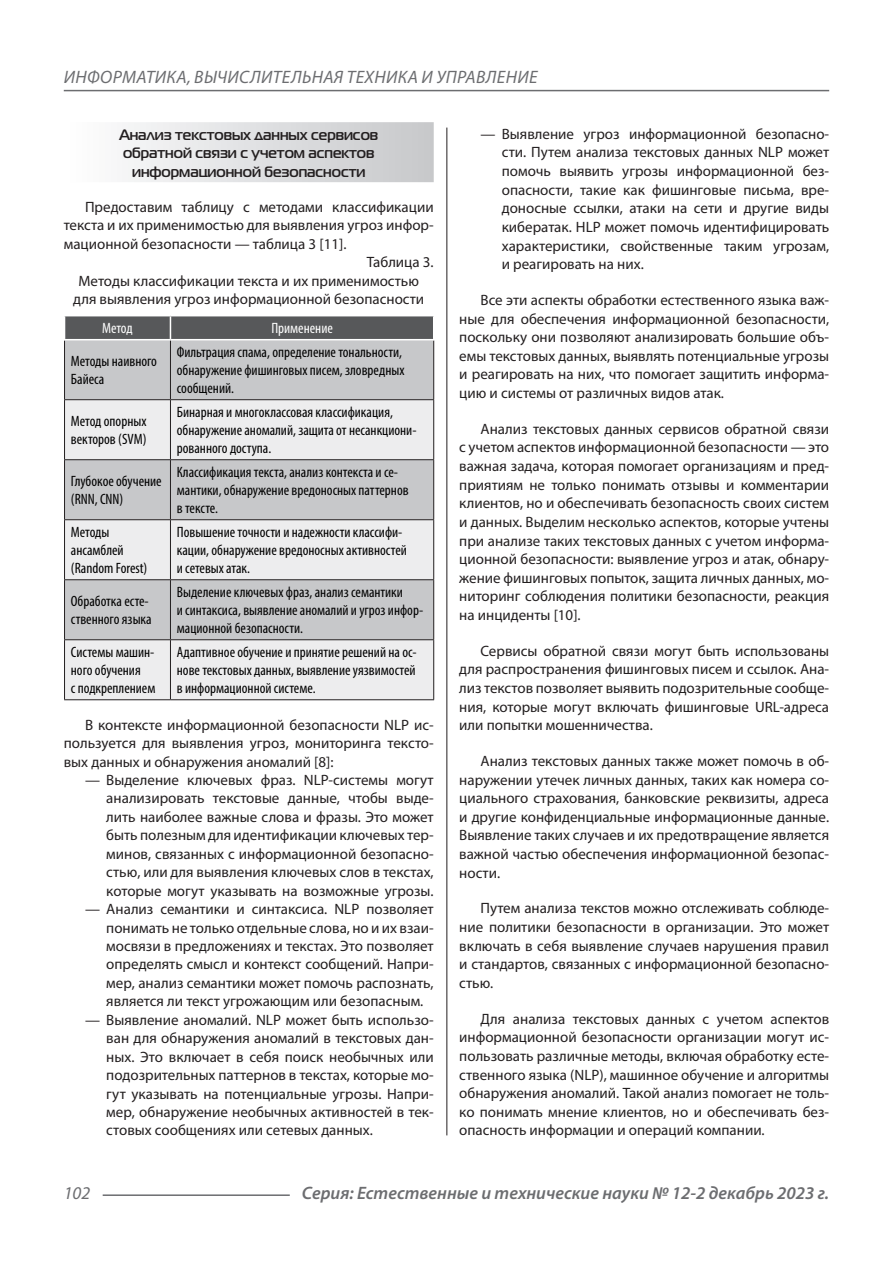
<style>
.page{position:relative;width:893px;height:1263px;background:#fff}
.page>*{position:absolute;margin:0;border:0;box-sizing:border-box;transform-origin:0 0}
.t1{font:italic 600 18px "Myriad Pro";color:#6c6d70}
.t2{font:italic 18px "Myriad Pro";letter-spacing:.02em;color:#6c6d70}
.Статья_текст{font:15px/18.6px "Myriad Pro";color:#231f20;text-align:justify}
.Таблица_Строка{font:condensed 15px/18px "Myriad Pro";color:#000}
.Статья_подзаголовок{font:700 15px/18.5px "Magistral C";color:#231f20;text-align:center}
.Таблица_Строка-2{font:condensed 15px "Myriad Pro";color:#fff}
</style>
<div class="page">
<hr style="left:446px;top:128px;width:1px;height:1007px;background:#231f20">
<hr style="left:103px;top:1194px;width:187px;height:2px;background:#6c6d70">
<hr style="left:64px;top:90px;width:765px;height:1px;background:#6c6d70">
<div style="left:64px;top:122px;width:370px;height:60px;background:linear-gradient(to right,#fefeff,#c6c8ca)"></div>
<div style="left:65px;top:340px;width:368px;height:59px;background:#c7c8ca"></div>
<svg style="left:65px;top:400px;width:368px;height:299px;background:#dcddde"></svg>
<hr style="left:64px;top:399px;width:106px;height:1px;background:#231f20">
<hr style="left:170px;top:399px;width:264px;height:1px;background:#231f20">
<hr style="left:64px;top:459px;width:106px;height:1px;background:#231f20">
<hr style="left:170px;top:459px;width:264px;height:1px;background:#231f20">
<hr style="left:64px;top:519px;width:106px;height:1px;background:#231f20">
<hr style="left:170px;top:519px;width:264px;height:1px;background:#231f20">
<hr style="left:64px;top:579px;width:106px;height:1px;background:#231f20">
<hr style="left:170px;top:579px;width:264px;height:1px;background:#231f20">
<hr style="left:64px;top:639px;width:106px;height:1px;background:#231f20">
<hr style="left:170px;top:639px;width:264px;height:1px;background:#231f20">
<hr style="left:64px;top:699px;width:106px;height:1px;background:#231f20">
<hr style="left:170px;top:699px;width:264px;height:1px;background:#231f20">
<hr style="left:64px;top:340px;width:1px;height:59px;background:#231f20">
<hr style="left:64px;top:400px;width:1px;height:59px;background:#231f20">
<hr style="left:64px;top:460px;width:1px;height:59px;background:#231f20">
<hr style="left:64px;top:520px;width:1px;height:59px;background:#231f20">
<hr style="left:64px;top:580px;width:1px;height:59px;background:#231f20">
<hr style="left:64px;top:640px;width:1px;height:59px;background:#231f20">
<hr style="left:170px;top:340px;width:1px;height:59px;background:#231f20">
<hr style="left:433px;top:340px;width:1px;height:59px;background:#231f20">
<hr style="left:170px;top:400px;width:1px;height:59px;background:#231f20">
<hr style="left:433px;top:400px;width:1px;height:59px;background:#231f20">
<hr style="left:170px;top:460px;width:1px;height:59px;background:#231f20">
<hr style="left:433px;top:460px;width:1px;height:59px;background:#231f20">
<hr style="left:170px;top:520px;width:1px;height:59px;background:#231f20">
<hr style="left:433px;top:520px;width:1px;height:59px;background:#231f20">
<hr style="left:170px;top:580px;width:1px;height:59px;background:#231f20">
<hr style="left:433px;top:580px;width:1px;height:59px;background:#231f20">
<hr style="left:170px;top:640px;width:1px;height:59px;background:#231f20">
<hr style="left:433px;top:640px;width:1px;height:59px;background:#231f20">
<div style="left:64px;top:316px;width:370px;height:23px;background:#57585a"></div>
<p class="t2" style="left:64px;top:66px;width:475px">ИНФОРМАТИКА, ВЫЧИСЛИТЕЛЬНАЯ ТЕХНИКА И УПРАВЛЕНИЕ</p>
<p class="Статья_подзаголовок" style="left:119px;top:125px;width:260px">Анализ текстовых данных сервисов обратной связи с учетом аспектов информационной безопасности</p>
<p class="Статья_текст" style="left:64px;top:197px;width:371px;text-indent:21px">Предоставим таблицу с методами классификации текста и их применимостью для выявления угроз инфор&shy;мационной безопасности — таблица 3 [11].</p>
<p class="Статья_текст" style="left:367px;top:253px;width:68px">Таблица 3.</p>
<p class="Статья_текст" style="left:73px;top:271px;width:352px;text-align:center">Методы классификации текста и их применимостью для выявления угроз информационной безопасности</p>
<p class="Таблица_Строка-2" style="left:102px;top:319px;width:32px">Метод</p>
<p class="Таблица_Строка-2" style="left:271px;top:319px;width:63px">Применение</p>
<p class="Таблица_Строка" style="left:71px;top:352px;width:88px">Методы наивного<br>Байеса</p>
<p class="Таблица_Строка" style="left:177px;top:343px;width:229px">Фильтрация спама, определение тональности, обнаружение фишинговых писем, зловредных сообщений.</p>
<p class="Таблица_Строка" style="left:71px;top:412px;width:77px">Метод опорных векторов (SVM)</p>
<p class="Таблица_Строка" style="left:177px;top:403px;width:241px">Бинарная и многоклассовая классификация, обнаружение аномалий, защита от несанкциони&shy;рованного доступа.</p>
<p class="Таблица_Строка" style="left:71px;top:472px;width:92px">Глубокое обучение (RNN, CNN)</p>
<p class="Таблица_Строка" style="left:177px;top:463px;width:233px">Классификация текста, анализ контекста и се&shy;мантики, обнаружение вредоносных паттернов в тексте.</p>
<p class="Таблица_Строка" style="left:71px;top:523px;width:78px">Методы ансамблей (Random Forest)</p>
<p class="Таблица_Строка" style="left:177px;top:523px;width:232px">Повышение точности и надежности классифи&shy;кации, обнаружение вредоносных активностей и сетевых атак.</p>
<p class="Таблица_Строка" style="left:71px;top:592px;width:82px">Обработка есте&shy;ственного языка</p>
<p class="Таблица_Строка" style="left:177px;top:583px;width:248px">Выделение ключевых фраз, анализ семантики<br>и синтаксиса, выявление аномалий и угроз инфор&shy;мационной безопасности.</p>
<p class="Таблица_Строка" style="left:71px;top:643px;width:86px">Системы машин&shy;ного обучения<br>с подкреплением</p>
<p class="Таблица_Строка" style="left:177px;top:643px;width:241px;text-align:justify">Адаптивное обучение и принятие решений на ос&shy;нове текстовых данных, выявление уязвимостей в информационной системе.</p>
<p class="Статья_текст" style="left:64px;top:715px;width:371px;text-indent:21px">В контексте информационной безопасности NLP ис&shy;пользуется для выявления угроз, мониторинга тексто&shy;вых данных и обнаружения аномалий [8]:</p>
<p class="Статья_текст" style="left:106px;top:770px;width:329px;text-indent:-21px">— Выделение ключевых фраз. NLP-системы могут анализировать текстовые данные, чтобы выде&shy;лить наиболее важные слова и фразы. Это может быть полезным для идентификации ключевых тер&shy;минов, связанных с информационной безопасно&shy;стью, или для выявления ключевых слов в текстах, которые могут указывать на возможные угрозы.</p>
<p class="Статья_текст" style="left:106px;top:899px;width:329px;text-indent:-21px">— Анализ семантики и синтаксиса. NLP позволяет понимать не только отдельные слова, но и их взаи&shy;мосвязи в предложениях и текстах. Это позволяет определять смысл и контекст сообщений. Напри&shy;мер, анализ семантики может помочь распознать, является ли текст угрожающим или безопасным.</p>
<p class="Статья_текст" style="left:106px;top:1010px;width:329px;text-indent:-21px">— Выявление аномалий. NLP может быть использо&shy;ван для обнаружения аномалий в текстовых дан&shy;ных. Это включает в себя поиск необычных или подозрительных паттернов в текстах, которые мо&shy;гут указывать на потенциальные угрозы. Напри&shy;мер, обнаружение необычных активностей в тек&shy;стовых сообщениях или сетевых данных.</p>
<p class="Статья_текст" style="left:502px;top:124px;width:329px;text-indent:-21px">— Выявление угроз информационной безопасно&shy;сти. Путем анализа текстовых данных NLP может помочь выявить угрозы информационной без&shy;опасности, такие как фишинговые письма, вре&shy;доносные ссылки, атаки на сети и другие виды кибератак. НLP может помочь идентифицировать характеристики, свойственные таким угрозам, и реагировать на них.</p>
<p class="Статья_текст" style="left:459px;top:290px;width:371px;text-indent:21px">Все эти аспекты обработки естественного языка важ&shy;ные для обеспечения информационной безопасности, поскольку они позволяют анализировать большие объ&shy;емы текстовых данных, выявлять потенциальные угрозы и реагировать на них, что помогает защитить информа&shy;цию и системы от различных видов атак.</p>
<p class="Статья_текст" style="left:459px;top:419px;width:371px;text-indent:21px">Анализ текстовых данных сервисов обратной связи с учетом аспектов информационной безопасности — это важная задача, которая помогает организациям и пред&shy;приятиям не только понимать отзывы и комментарии клиентов, но и обеспечивать безопасность своих систем и данных. Выделим несколько аспектов, которые учтены при анализе таких текстовых данных с учетом информа&shy;ционной безопасности: выявление угроз и атак, обнару&shy;жение фишинговых попыток, защита личных данных, мо&shy;ниторинг соблюдения политики безопасности, реакция на инциденты [10].</p>
<p class="Статья_текст" style="left:459px;top:641px;width:371px;text-indent:21px">Сервисы обратной связи могут быть использованы для распространения фишинговых писем и ссылок. Ана&shy;лиз текстов позволяет выявить подозрительные сообще&shy;ния, которые могут включать фишинговые URL-адреса или попытки мошенничества.</p>
<p class="Статья_текст" style="left:459px;top:751px;width:371px;text-indent:21px">Анализ текстовых данных также может помочь в об&shy;наружении утечек личных данных, таких как номера со&shy;циального страхования, банковские реквизиты, адреса и другие конфиденциальные информационные данные.<br>Выявление таких случаев и их предотвращение является важной частью обеспечения информационной безопас&shy;ности.</p>
<p class="Статья_текст" style="left:459px;top:899px;width:371px;text-indent:21px">Путем анализа текстов можно отслеживать соблюде&shy;ние политики безопасности в организации. Это может включать в себя выявление случаев нарушения правил и стандартов, связанных с информационной безопасно&shy;стью.</p>
<p class="Статья_текст" style="left:459px;top:1009px;width:371px;text-indent:21px">Для анализа текстовых данных с учетом аспектов информационной безопасности организации могут ис&shy;пользовать различные методы, включая обработку есте&shy;ственного языка (NLP), машинное обучение и алгоритмы обнаружения аномалий. Такой анализ помогает не толь&shy;ко понимать мнение клиентов, но и обеспечивать без&shy;опасность информации и операций компании.</p>
<p class="t2" style="left:64px;top:1182px;width:28px">102</p>
<p class="t1" style="left:302px;top:1182px;width:529px">Серия: Естественные и технические науки № 12-2 декабрь 2023 г.</p>
</div>
